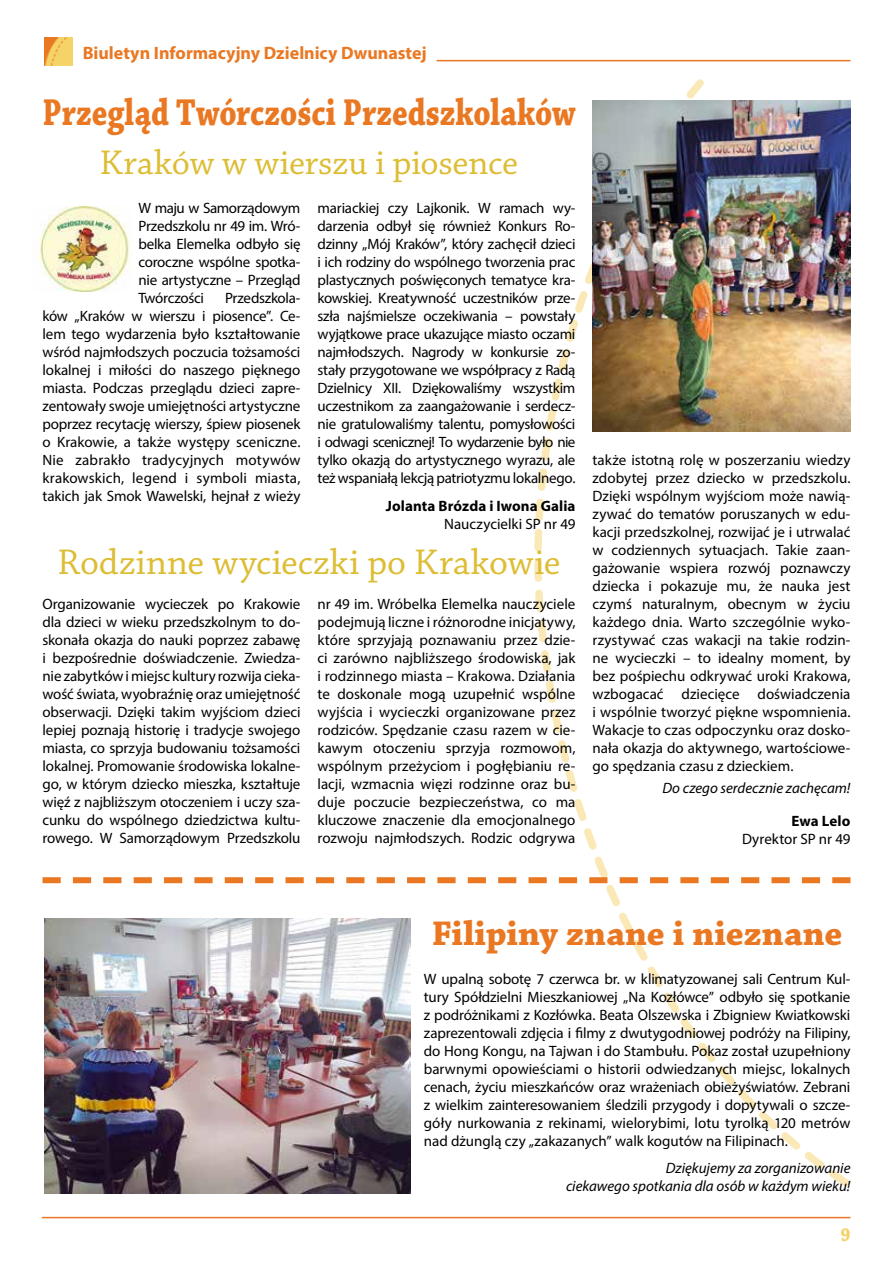
<style>
.page{position:relative;width:893px;height:1263px;background:#fff}
.page>*{position:absolute;margin:0;border:0;box-sizing:border-box;transform-origin:0 0}
.t1{font:700 39.3px "Chaparral Pro";color:#ea7822;scale:.8 1}
.t2{font:37.5px "Chaparral Pro";letter-spacing:.005em;color:#ddbd34}
.t3{font:36px "Chaparral Pro";letter-spacing:-.005em;color:#ddbd34}
.t4{font:700 36px "Chaparral Pro";color:#ea7822}
.t5{font:700 19.8px "Chaparral Pro";color:#f5d368;scale:.91 1}
.t6{font:700 18px "Myriad Pro";color:#ea7822}
.t7{font:15px/18px "Myriad Pro";letter-spacing:-.005em;color:#000;text-align:justify}
.t8{font:italic 15px/18px "Myriad Pro";letter-spacing:-.005em;color:#000;text-align:right}
.t9{font:700 15px "Myriad Pro";letter-spacing:.005em;color:#000}
</style>
<div class="page">
<svg style="left:533px;top:59px;width:318px;height:1160px"></svg>
<div style="left:702px;top:0;width:191px;height:76px;background:#fff"></div>
<div style="left:850px;top:1112px;width:43px;height:109px;background:#fff"></div>
<hr style="left:437px;top:60px;width:413px;height:1px;background:#ea7822">
<hr style="left:42px;top:1217px;width:808px;height:1px;background:#ea7822">
<img style="left:44px;top:37px;width:28px;height:28px">
<img style="left:592px;top:100px;width:258px;height:332px">
<img style="left:44px;top:919px;width:366px;height:274px">
<img style="left:38px;top:207px;width:92px;height:84px">
<svg style="left:43px;top:877px;width:807px;height:6px"></svg>
<p class="t6" style="left:83px;top:41px;width:346px">Biuletyn Informacyjny Dzielnicy Dwunastej</p>
<h1 class="t1" style="left:43px;top:90px;width:668px">Przegląd Twórczości Przedszkolaków</h1>
<h3 class="t3" style="left:100px;top:143px;width:420px">Kraków w wierszu i piosence</h3>
<p class="t7" style="left:138px;top:198px;width:164px">W maju w Samorządowym Przedszkolu nr 49 im. Wró&shy;belka Elemelka odbyło się coroczne wspólne spotka&shy;nie artystyczne – Przegląd Twórczości</p>
<p class="t7" style="left:317px;top:198px;width:259px">mariackiej czy Lajkonik. W ramach wy&shy;darzenia odbył się również Konkurs Ro&shy;dzinny „Mój Kraków”, który zachęcił dzieci i ich rodziny do wspólnego tworzenia prac plastycznych poświęconych tematyce kra&shy;kowskiej. Kreatywność uczestników prze&shy;szła najśmielsze oczekiwania – powstały wyjątkowe prace ukazujące miasto oczami najmłodszych. Nagrody w konkursie zo&shy;stały przygotowane we współpracy z Radą Dzielnicy XII. Dziękowaliśmy wszystkim uczestnikom za zaangażowanie i serdecz&shy;nie gratulowaliśmy talentu, pomysłowości i odwagi scenicznej! To wydarzenie było nie tylko okazją do artystycznego wyrazu, ale też wspaniałą lekcją patriotyzmu lokalnego.</p>
<p class="t7" style="left:225px;top:288px;width:77px">Przedszkola-</p>
<p class="t7" style="left:43px;top:306px;width:259px">ków „Kraków w wierszu i piosence”. Ce&shy;lem tego wydarzenia było kształtowanie wśród najmłodszych poczucia tożsamości lokalnej i miłości do naszego pięknego miasta. Podczas przeglądu dzieci zapre&shy;zentowały swoje umiejętności artystyczne poprzez recytację wierszy, śpiew piosenek o Krakowie, a także występy sceniczne.<br>Nie zabrakło tradycyjnych motywów krakowskich, legend i symboli miasta, takich jak Smok Wawelski, hejnał z wieży</p>
<p class="t9" style="left:386px;top:496px;width:191px">Jolanta Brózda i Iwona Galia</p>
<p class="t7" style="left:444px;top:515px;width:133px">Nauczycielki SP nr 49</p>
<h2 class="t2" style="left:57px;top:541px;width:505px">Rodzinne wycieczki po Krakowie</h2>
<p class="t7" style="left:43px;top:595px;width:259px">Organizowanie wycieczek po Krakowie dla dzieci w wieku przedszkolnym to do&shy;skonała okazja do nauki poprzez zabawę i bezpośrednie doświadczenie. Zwiedza&shy;nie zabytków i miejsc kultury rozwija cieka&shy;wość świata, wyobraźnię oraz umiejętność obserwacji. Dzięki takim wyjściom dzieci lepiej poznają historię i tradycje swojego miasta, co sprzyja budowaniu tożsamości lokalnej. Promowanie środowiska lokalne&shy;go, w którym dziecko mieszka, kształtuje więź z najbliższym otoczeniem i uczy sza&shy;cunku do wspólnego dziedzictwa kultu&shy;rowego. W Samorządowym Przedszkolu</p>
<p class="t7" style="left:317px;top:595px;width:259px">nr 49 im. Wróbelka Elemelka nauczyciele podejmują liczne i różnorodne inicjatywy, które sprzyjają poznawaniu przez dzie&shy;ci zarówno najbliższego środowiska, jak i rodzinnego miasta – Krakowa. Działania te doskonale mogą uzupełnić wspólne wyjścia i wycieczki organizowane przez rodziców. Spędzanie czasu razem w cie&shy;kawym otoczeniu sprzyja rozmowom, wspólnym przeżyciom i pogłębianiu re&shy;lacji, wzmacnia więzi rodzinne oraz bu&shy;duje poczucie bezpieczeństwa, co ma kluczowe znaczenie dla emocjonalnego rozwoju najmłodszych. Rodzic odgrywa</p>
<p class="t7" style="left:592px;top:451px;width:259px">także istotną rolę w poszerzaniu wiedzy zdobytej przez dziecko w przedszkolu.<br>Dzięki wspólnym wyjściom może nawią&shy;zywać do tematów poruszanych w edu&shy;kacji przedszkolnej, rozwijać je i utrwalać w codziennych sytuacjach. Takie zaan&shy;gażowanie wspiera rozwój poznawczy dziecka i pokazuje mu, że nauka jest czymś naturalnym, obecnym w życiu każdego dnia. Warto szczególnie wyko&shy;rzystywać czas wakacji na takie rodzin&shy;ne wycieczki – to idealny moment, by bez pośpiechu odkrywać uroki Krakowa, wzbogacać dziecięce doświadczenia i wspólnie tworzyć piękne wspomnienia.<br>Wakacje to czas odpoczynku oraz dosko&shy;nała okazja do aktywnego, wartościowe&shy;go spędzania czasu z dzieckiem.</p>
<p class="t8" style="left:662px;top:779px;width:190px">Do czego serdecznie zachęcam!</p>
<p class="t9" style="left:791px;top:811px;width:61px">Ewa Lelo</p>
<p class="t7" style="left:742px;top:829px;width:110px">Dyrektor SP nr 49</p>
<h3 class="t4" style="left:432px;top:912px;width:412px">Filipiny znane i nieznane</h3>
<p class="t7" style="left:424px;top:970px;width:428px">W upalną sobotę 7 czerwca br. w klimatyzowanej sali Centrum Kul&shy;tury Spółdzielni Mieszkaniowej „Na Kozłówce” odbyło się spotkanie z podróżnikami z Kozłówka. Beata Olszewska i Zbigniew Kwiatkowski zaprezentowali zdjęcia i filmy z dwutygodniowej podróży na Filipiny, do Hong Kongu, na Tajwan i do Stambułu. Pokaz został uzupełniony barwnymi opowieściami o historii odwiedzanych miejsc, lokalnych cenach, życiu mieszkańców oraz wrażeniach obieżyświatów. Zebrani z wielkim zainteresowaniem śledzili przygody i dopytywali o szcze&shy;góły nurkowania z rekinami, wielorybimi, lotu tyrolką 120 metrów nad dżunglą czy „zakazanych” walk kogutów na Filipinach.</p>
<p class="t8" style="left:566px;top:1158px;width:286px">Dziękujemy za zorganizowanie<br>ciekawego spotkania dla osób w każdym wieku!</p>
<h3 class="t5" style="left:840px;top:1223px;width:13px">9</h3>
</div>
